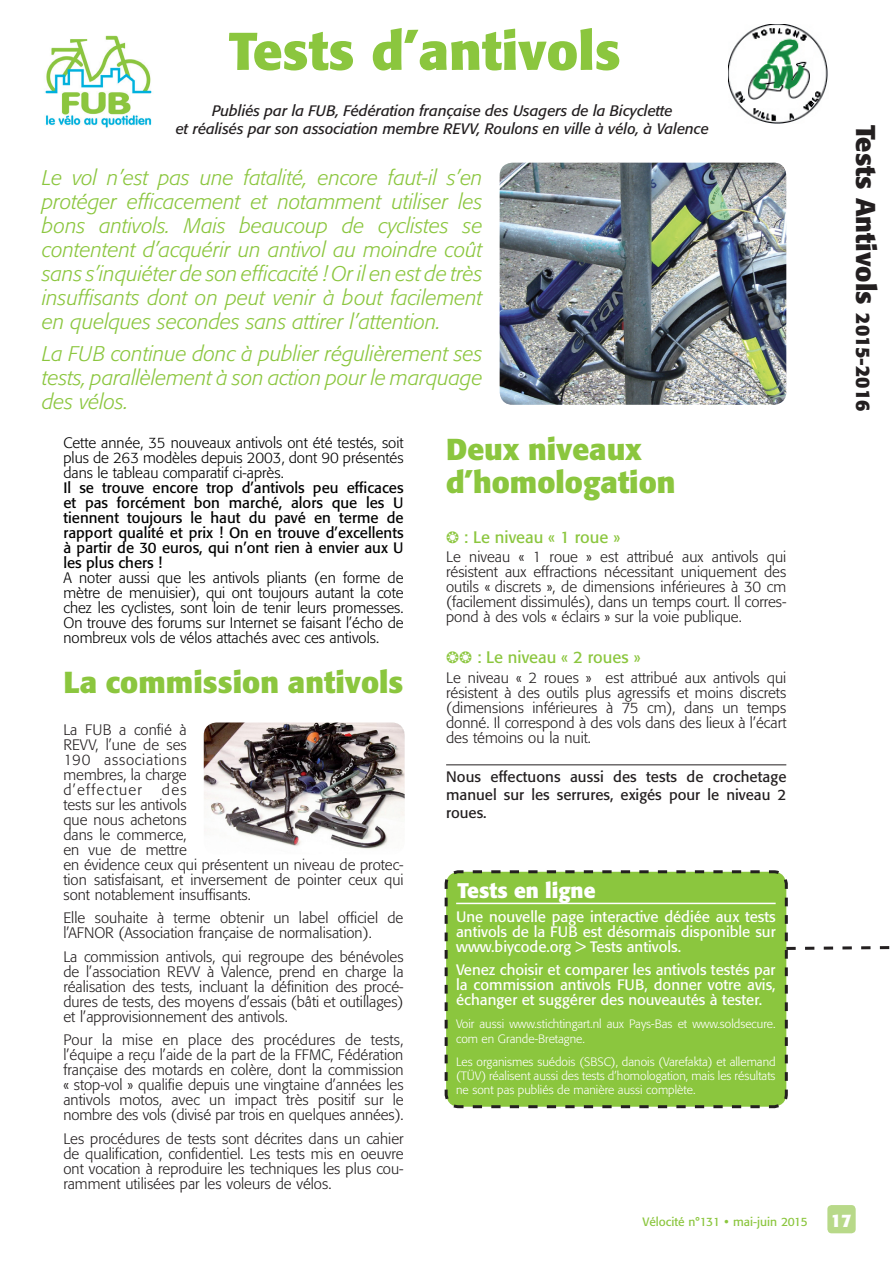
<style>
.page{position:relative;width:893px;height:1263px;background:#fff}
.page>*{position:absolute;margin:0;border:0;box-sizing:border-box;transform-origin:0 0}
.t1{font:700 52.5px "Formata";color:#8bc63e}
.t2{font:700 30px/33px "Formata";color:#8bc63e}
.t3{font:700 27px "Formata";color:#231f20}
.t4{font:italic 300 21px/24px "Formata";color:#8bc63e;text-align:justify}
.t5{font:700 21px "Formata";color:#fff}
.t6{font:700 18px "Formata";color:#fff}
.t7{font:16.5px "Formata";color:#8bc63e}
.t8{font:300 15px/15px "Formata";color:#231f20;text-align:justify}
.t9{font:300 15px/15px "Formata";color:#000;text-align:justify}
.t10{font:15px/15px "Formata";color:#fff;text-align:justify}
.t11{font:15px/15px "Formata";color:#000;text-align:justify}
.t12{font:italic 15px/18px "Formata";color:#231f20;text-align:center}
.t13{font:15px/18px "Formata";color:#231f20;text-align:justify}
.t14{font:300 12px/14.4px "Formata";color:#fff}
.t15{font:12px "Formata";color:#8bc63e}
.s1{font-size:19.5px}
</style>
<div class="page">
<img style="left:204px;top:722px;width:201px;height:127px">
<img style="left:500px;top:163px;width:286px;height:242px">
<div style="left:444px;top:870px;width:344px;height:239px;background:#8bc63e"></div>
<img style="left:45px;top:35px;width:107px;height:93px">
<img style="left:728px;top:24px;width:100px;height:100px">
<hr style="left:446px;top:764px;width:340px;height:1px;background:#231f20">
<svg style="left:783px;top:893px;width:107px;height:188px"></svg>
<div style="left:827px;top:1205px;width:29px;height:28px;background:#b8d989;border-radius:4px"></div>
<h1 class="t1" style="left:229px;top:18px;width:394px">Tests d’antivols</h1>
<p class="t12" style="left:176px;top:101px;width:535px">Publiés par la FUB, Fédération française des Usagers de la Bicyclette<br>et réalisés par son association membre REVV, Roulons en ville à vélo, à Valence</p>
<p class="t4" style="left:42px;top:165px;width:442px">Le vol n’est pas une fatalité, encore faut-il s’en protéger efficacement et notamment utiliser les bons antivols. Mais beaucoup de cyclistes se contentent d’acquérir un antivol au moindre coût sans s’inquiéter de son efficacité ! Or il en est de très insuffisants dont on peut venir à bout facilement en quelques secondes sans attirer l’attention.</p>
<h3 class="t4" style="left:42px;top:342px;width:442px">La FUB continue donc à publier régulièrement ses tests, parallèlement à son action pour le marquage des vélos.</h3>
<p class="t9" style="left:63px;top:435px;width:342px">Cette année, 35 nouveaux antivols ont été testés, soit plus de 263 modèles depuis 2003, dont 90 présentés dans le tableau comparatif ci-après.</p>
<p class="t11" style="left:63px;top:480px;width:342px">Il se trouve encore trop d’antivols peu efficaces et pas forcément bon marché, alors que les U tiennent toujours le haut du pavé en terme de rapport qualité et prix ! On en trouve d’excellents à partir de 30 euros, qui n’ont rien à envier aux U les plus chers !</p>
<p class="t9" style="left:63px;top:570px;width:342px">A noter aussi que les antivols pliants (en forme de mètre de menuisier), qui ont toujours autant la cote chez les cyclistes, sont loin de tenir leurs promesses.<br>On trouve des forums sur Internet se faisant l’écho de nombreux vols de vélos attachés avec ces antivols.</p>
<h2 class="t2" style="left:63px;top:665px;width:342px">La commission antivols</h2>
<h2 class="t2" style="left:446px;top:433px;width:231px">Deux niveaux d’homologation</h2>
<p class="t7" style="left:446px;top:527px;width:176px">❂ : Le niveau « 1 roue »</p>
<p class="t8" style="left:446px;top:550px;width:342px">Le niveau « 1 roue » est attribué aux antivols qui résistent aux effractions nécessitant uniquement des outils « discrets », de dimensions inférieures à 30 cm (facilement dissimulés), dans un temps court. Il corres&shy;pond à des vols « éclairs » sur la voie publique.</p>
<p class="t7" style="left:446px;top:647px;width:196px">❂❂ : Le niveau « 2 roues »</p>
<p class="t8" style="left:446px;top:670px;width:342px">Le niveau « 2 roues » est attribué aux antivols qui résistent à des outils plus agressifs et moins discrets (dimensions inférieures à 75 cm), dans un temps donné. Il correspond à des vols dans des lieux à l’écart des témoins ou la nuit.</p>
<p class="t8" style="left:63px;top:722px;width:125px">La FUB a confié à REVV, l’une de ses 190 associations membres, la charge d’effectuer</p>
<p class="t13" style="left:446px;top:768px;width:342px">Nous effectuons aussi des tests de crochetage manuel sur les serrures, exigés pour le niveau 2 roues.</p>
<p class="t8" style="left:63px;top:782px;width:342px;text-align:left;text-indent:99px">des<br>tests sur les antivols<br>que nous achetons<br>dans le commerce,<br>en vue de mettre<br>en évidence ceux qui présentent un niveau de protec&shy;tion satisfaisant, et inversement de pointer ceux qui sont notablement insuffisants.</p>
<p class="t8" style="left:63px;top:911px;width:341px">Elle souhaite à terme obtenir un label officiel de l’AFNOR (Association française de normalisation).</p>
<p class="t8" style="left:63px;top:949px;width:342px">La commission antivols, qui regroupe des bénévoles de l’association REVV à Valence, prend en charge la réalisation des tests, incluant la définition des procé&shy;dures de tests, des moyens d’essais (bâti et outillages) et l’approvisionnement des antivols.</p>
<p class="t8" style="left:63px;top:1033px;width:342px">Pour la mise en place des procédures de tests, l’équipe a reçu l’aide de la part de la FFMC, Fédération française des motards en colère, dont la commission « stop-vol » qualifie depuis une vingtaine d’années les antivols motos, avec un impact très positif sur le nombre des vols (divisé par trois en quelques années).</p>
<p class="t8" style="left:63px;top:1131px;width:342px">Les procédures de tests sont décrites dans un cahier de qualification, confidentiel. Les tests mis en oeuvre ont vocation à reproduire les techniques les plus cou&shy;ramment utilisées par les voleurs de vélos.</p>
<h3 class="t5" style="left:458px;top:878px;width:139px">Tests en ligne</h3>
<p class="t10" style="left:456px;top:909px;width:321px">Une nouvelle page interactive dédiée aux tests antivols de la FUB est désormais disponible sur www.biycode.org &gt; Tests antivols.</p>
<p class="t10" style="left:456px;top:962px;width:321px">Venez choisir et comparer les antivols testés par la commission antivols FUB, donner votre avis, échanger et suggérer des nouveautés à tester.</p>
<p class="t14" style="left:456px;top:1017px;width:321px">Voir aussi www.stichtingart.nl aux Pays-Bas et www.soldsecure. com en Grande-Bretagne.</p>
<p class="t14" style="left:456px;top:1054px;width:321px;text-align:justify">Les organismes suédois (SBSC), danois (Varefakta) et allemand (TÜV) réalisent aussi des tests d’homologation, mais les résultats ne sont pas publiés de manière aussi complète.</p>
<h3 class="t3" style="left:882px;top:125px;width:288px;rotate:90deg">Tests Antivols <span class="s1">2015-2016</span></h3>
<p class="t15" style="left:642px;top:1214px;width:167px">Vélocité n°131 • mai-juin 2015</p>
<p class="t6" style="left:831px;top:1209px;width:22px">17</p>
</div>
